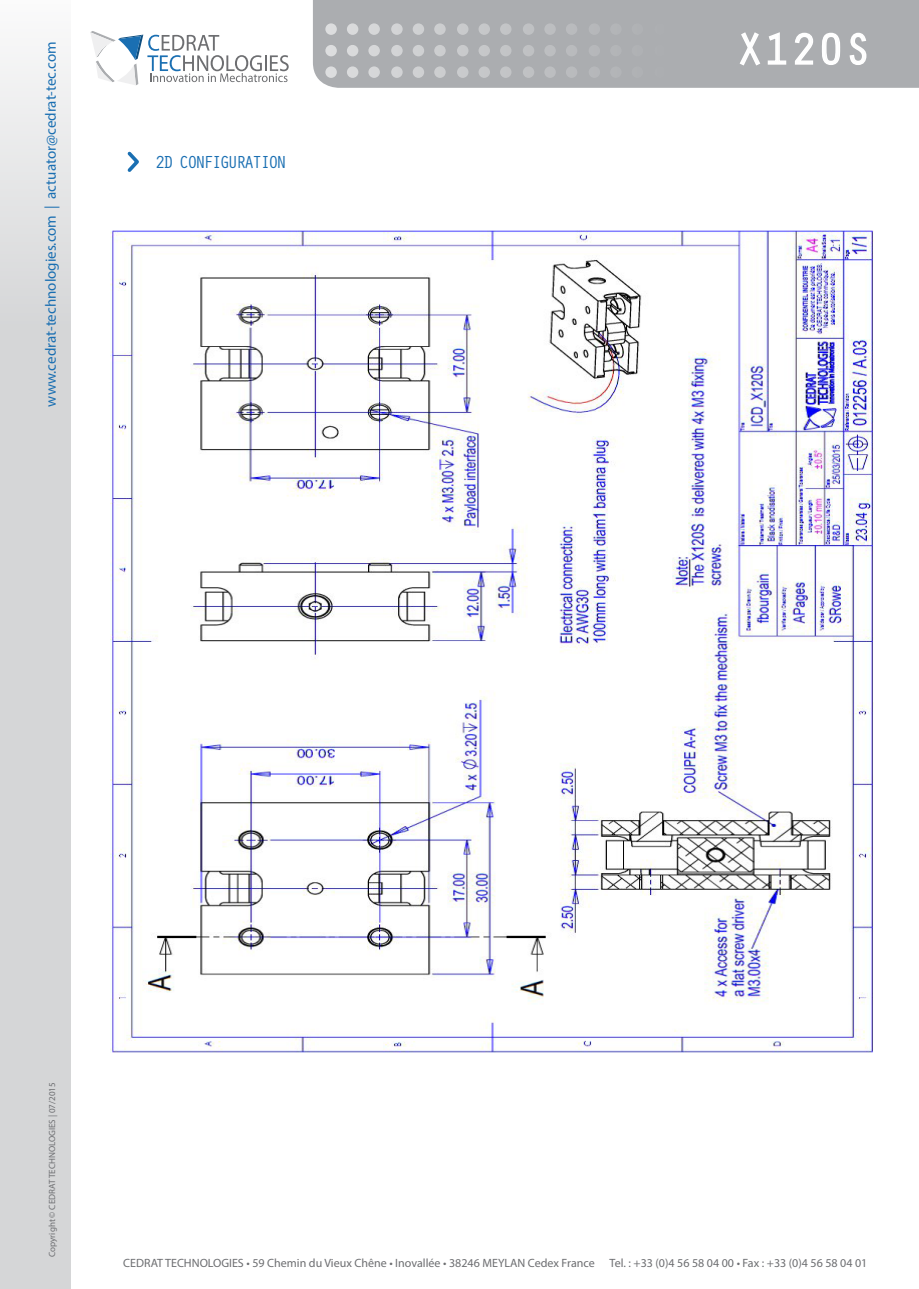
<style>
.page{position:relative;width:919px;height:1289px;background:#fff}
.page>*{position:absolute;margin:0;border:0;box-sizing:border-box;transform-origin:0 0}
.t1{font:45px "Orator Std";color:#fff}
.t2{font:18px "Orator Std";letter-spacing:-.15em;color:#1a6fb2}
.t3{font:15px "Myriad Pro";color:#1a6fb2}
.t4{font:12px "Myriad Pro";color:#6d6e71}
.t5{font:9px "Myriad Pro";color:#6d6e71}
</style>
<div class="page">
<svg style="left:90px;top:31px;width:199px;height:54px"></svg>
<svg style="left:1px;top:54px;width:70px;height:1234px;background:#d8d9da"></svg>
<div style="left:313px;top:0;width:605px;height:88px;background:#abadb0"></div>
<div style="left:391px;top:66px;width:11px;height:12px;background:#d3d4d5;border-radius:50%"></div>
<svg style="left:412px;top:66px;width:12px;height:12px"></svg>
<div style="left:434px;top:66px;width:11px;height:12px;background:#cccecf;border-radius:50%"></div>
<div style="left:391px;top:45px;width:11px;height:11px;background:#d3d4d6;border-radius:50%"></div>
<div style="left:412px;top:45px;width:12px;height:11px;background:#cfd1d2;border-radius:50%"></div>
<div style="left:434px;top:45px;width:11px;height:11px;background:#cccecf;border-radius:50%"></div>
<div style="left:391px;top:23px;width:11px;height:12px;background:#d3d4d5;border-radius:50%"></div>
<div style="left:412px;top:23px;width:12px;height:12px;background:#cfd1d2;border-radius:50%"></div>
<div style="left:434px;top:23px;width:11px;height:12px;background:#cccecf;border-radius:50%"></div>
<div style="left:523px;top:66px;width:11px;height:12px;background:#c0c1c3;border-radius:50%"></div>
<div style="left:544px;top:66px;width:11px;height:12px;background:#bcbec0;border-radius:50%"></div>
<div style="left:566px;top:66px;width:11px;height:12px;background:#b9bbbd;border-radius:50%"></div>
<div style="left:523px;top:45px;width:11px;height:11px;background:#c0c1c3;border-radius:50%"></div>
<div style="left:544px;top:45px;width:11px;height:11px;background:#bdbec1;border-radius:50%"></div>
<div style="left:566px;top:45px;width:11px;height:11px;background:#b9bbbd;border-radius:50%"></div>
<div style="left:523px;top:23px;width:11px;height:12px;background:#c0c1c3;border-radius:50%"></div>
<div style="left:544px;top:23px;width:11px;height:12px;background:#bcbec0;border-radius:50%"></div>
<div style="left:566px;top:23px;width:11px;height:12px;background:#b9bbbd;border-radius:50%"></div>
<div style="left:654px;top:66px;width:12px;height:12px;background:#acaeb1;border-radius:50%"></div>
<div style="left:676px;top:66px;width:11px;height:12px;background:#abadb0;border-radius:50%"></div>
<div style="left:697px;top:66px;width:12px;height:12px;background:#abadb0;border-radius:50%"></div>
<div style="left:654px;top:45px;width:12px;height:11px;background:#acaeb1;border-radius:50%"></div>
<div style="left:676px;top:45px;width:11px;height:11px;background:#abadb0;border-radius:50%"></div>
<div style="left:697px;top:45px;width:12px;height:11px;background:#abadb0;border-radius:50%"></div>
<div style="left:654px;top:23px;width:12px;height:12px;background:#acaeb1;border-radius:50%"></div>
<div style="left:676px;top:23px;width:11px;height:12px;background:#abadb0;border-radius:50%"></div>
<div style="left:697px;top:23px;width:12px;height:12px;background:#abadb0;border-radius:50%"></div>
<svg style="left:325px;top:66px;width:12px;height:12px"></svg>
<div style="left:347px;top:66px;width:11px;height:12px;background:#d9dadb;border-radius:50%"></div>
<svg style="left:368px;top:66px;width:12px;height:12px"></svg>
<div style="left:325px;top:45px;width:12px;height:11px;background:#dcddde;border-radius:50%"></div>
<div style="left:347px;top:45px;width:11px;height:11px;background:#d9dadb;border-radius:50%"></div>
<div style="left:368px;top:45px;width:12px;height:11px;background:#d6d7d8;border-radius:50%"></div>
<svg style="left:325px;top:23px;width:12px;height:12px"></svg>
<div style="left:347px;top:23px;width:11px;height:12px;background:#d9dadb;border-radius:50%"></div>
<svg style="left:368px;top:23px;width:12px;height:12px"></svg>
<div style="left:457px;top:66px;width:11px;height:12px;background:#c9cacc;border-radius:50%"></div>
<div style="left:478px;top:66px;width:12px;height:12px;background:#c6c7c9;border-radius:50%"></div>
<div style="left:500px;top:66px;width:11px;height:12px;background:#c3c4c6;border-radius:50%"></div>
<div style="left:457px;top:45px;width:11px;height:11px;background:#c9cacc;border-radius:50%"></div>
<div style="left:478px;top:45px;width:12px;height:11px;background:#c6c7c9;border-radius:50%"></div>
<div style="left:500px;top:45px;width:11px;height:11px;background:#c3c5c7;border-radius:50%"></div>
<div style="left:457px;top:23px;width:11px;height:12px;background:#c9cacc;border-radius:50%"></div>
<div style="left:478px;top:23px;width:12px;height:12px;background:#c6c7c9;border-radius:50%"></div>
<div style="left:500px;top:23px;width:11px;height:12px;background:#c3c4c6;border-radius:50%"></div>
<div style="left:588px;top:66px;width:12px;height:12px;background:#b6b7ba;border-radius:50%"></div>
<div style="left:610px;top:66px;width:11px;height:12px;background:#b3b5b7;border-radius:50%"></div>
<div style="left:631px;top:66px;width:12px;height:12px;background:#afb1b4;border-radius:50%"></div>
<div style="left:588px;top:45px;width:12px;height:11px;background:#b6b7ba;border-radius:50%"></div>
<div style="left:610px;top:45px;width:11px;height:11px;background:#b3b5b7;border-radius:50%"></div>
<div style="left:631px;top:45px;width:12px;height:11px;background:#afb1b4;border-radius:50%"></div>
<div style="left:588px;top:23px;width:12px;height:12px;background:#b6b7ba;border-radius:50%"></div>
<div style="left:610px;top:23px;width:11px;height:12px;background:#b3b5b7;border-radius:50%"></div>
<div style="left:631px;top:23px;width:12px;height:12px;background:#afb1b4;border-radius:50%"></div>
<img style="left:111px;top:230px;width:762px;height:822px">
<svg style="left:127px;top:151px;width:12px;height:21px"></svg>
<svg style="left:738px;top:31px;width:23px;height:35px"></svg>
<svg style="left:767px;top:31px;width:20px;height:34px"></svg>
<svg style="left:793px;top:32px;width:20px;height:33px"></svg>
<svg style="left:821px;top:32px;width:20px;height:34px"></svg>
<svg style="left:848px;top:32px;width:19px;height:34px"></svg>
<p class="t3" style="left:42px;top:406px;width:366px;rotate:-90deg">www.cedrat-technologies.com | actuator@cedrat-tec.com</p>
<h2 class="t2" style="left:155px;top:149px;width:134px">2D CONFIGURATION</h2>
<h1 class="t1" style="left:736px;top:17px;width:136px">X120S</h1>
<p class="t5" style="left:47px;top:1256px;width:176px;rotate:-90deg">Copyright © CEDRAT TECHNOLOGIES | 07/2015</p>
<p class="t4" style="left:123px;top:1255px;width:745px">CEDRAT TECHNOLOGIES • 59 Chemin du Vieux Chêne • Inovallée • 38246 MEYLAN Cedex France Tel. : +33 (0)4 56 58 04 00 • Fax : +33 (0)4 56 58 04 01</p>
</div>
